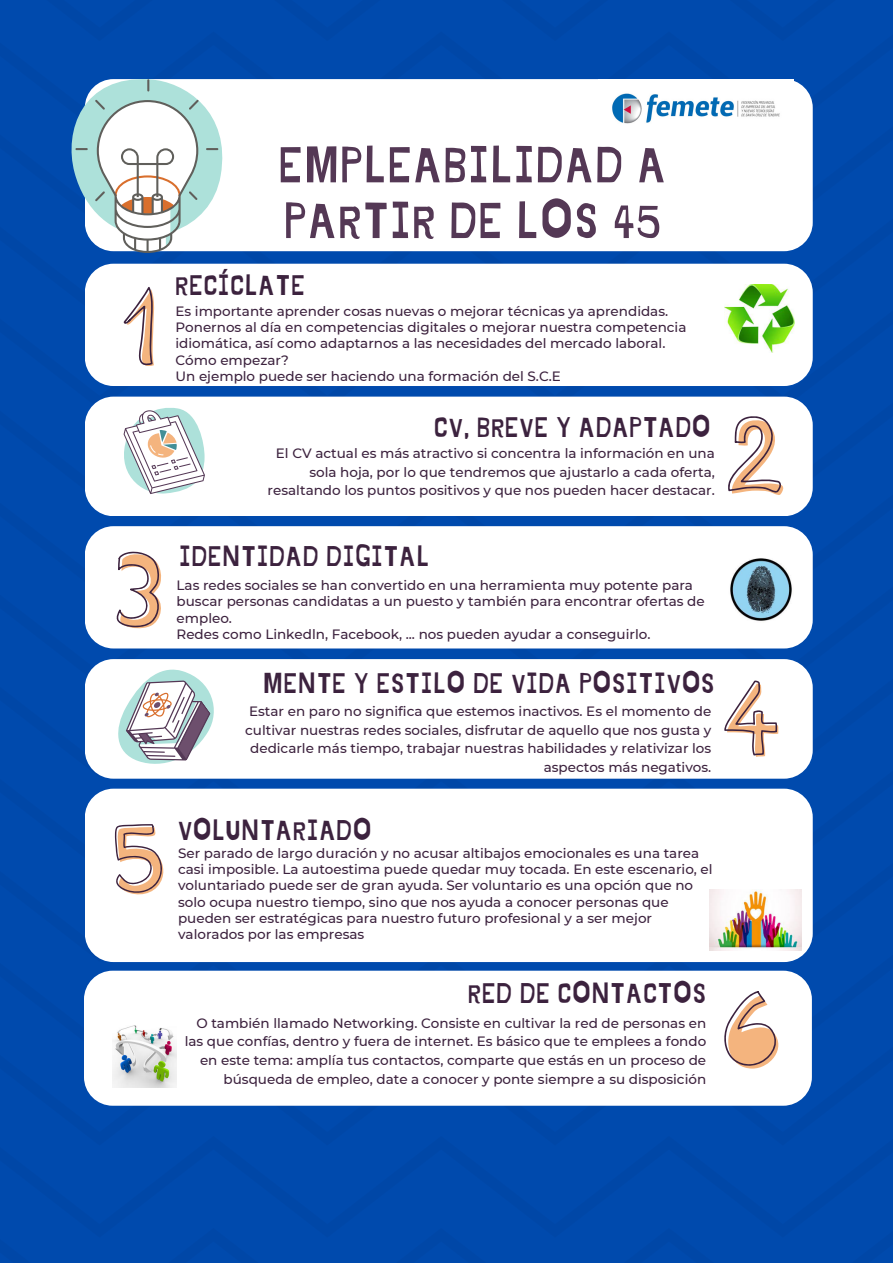
<style>
.page{position:relative;width:893px;height:1263px;background:#004aad}
.page>*{position:absolute;margin:0;border:0;box-sizing:border-box;transform-origin:0 0}
.t1{font:50.25px/55.7px "Jingleberry";letter-spacing:.03em;color:#543855}
.t2{font:28.28px "Jingleberry";letter-spacing:.035em;color:#3c223e}
.t3{font:500 13.5px/16.4px "Montserrat";color:#3c223e;text-align:right}
</style>
<div class="page">
<div style="left:85px;top:79px;width:727px;height:172px;background:#fff;border-radius:29px"></div>
<div style="left:85px;top:264px;width:727px;height:122px;background:#fff;border-radius:29px"></div>
<svg style="left:124px;top:287px;width:30px;height:79px"></svg>
<div style="left:85px;top:526px;width:727px;height:122px;background:#fff;border-radius:29px"></div>
<div style="left:85px;top:659px;width:727px;height:120px;background:#fff;border-radius:29px"></div>
<div style="left:85px;top:789px;width:727px;height:173px;background:#fff;border-radius:29px"></div>
<div style="left:84px;top:971px;width:727px;height:135px;background:#fff;border-radius:29px"></div>
<svg style="left:724px;top:680px;width:54px;height:77px"></svg>
<div style="left:85px;top:397px;width:727px;height:119px;background:#fff;border-radius:29px"></div>
<svg style="left:728px;top:416px;width:55px;height:79px"></svg>
<svg style="left:117px;top:552px;width:44px;height:76px"></svg>
<svg style="left:115px;top:824px;width:48px;height:70px"></svg>
<svg style="left:123px;top:408px;width:82px;height:86px"></svg>
<svg style="left:88px;top:644px;width:155px;height:149px"></svg>
<svg style="left:724px;top:991px;width:54px;height:77px"></svg>
<svg style="left:72px;top:79px;width:150px;height:174px"></svg>
<img style="left:612px;top:80px;width:181px;height:44px">
<img style="left:724px;top:284px;width:70px;height:68px">
<img style="left:730px;top:558px;width:62px;height:63px">
<img style="left:709px;top:889px;width:93px;height:61px">
<img style="left:113px;top:1025px;width:63px;height:62px">
<h1 class="t1" style="left:279px;top:139px;width:389px">EMPLEABILIDAD A<br>PARTIR DE LOS 45</h1>
<h2 class="t2" style="left:175px;top:272px;width:131px">RECÍCLATE</h2>
<p class="t3" style="left:175px;top:303px;width:512px;text-align:left">Es importante aprender cosas nuevas o mejorar técnicas ya aprendidas.<br>Ponernos al día en competencias digitales o mejorar nuestra competencia idiomática, así como adaptarnos a las necesidades del mercado laboral.<br>Cómo empezar?<br>Un ejemplo puede ser haciendo una formación del S.C.E</p>
<h2 class="t2" style="left:434px;top:415px;width:278px">CV, BREVE Y ADAPTADO</h2>
<p class="t3" style="left:268px;top:444px;width:449px;line-height:18.6px">El CV actual es más atractivo si concentra la información en una sola hoja, por lo que tendremos que ajustarlo a cada oferta, resaltando los puntos positivos y que nos pueden hacer destacar.</p>
<h2 class="t2" style="left:180px;top:543px;width:251px">IDENTIDAD DIGITAL</h2>
<p class="t3" style="left:177px;top:577px;width:530px;text-align:left">Las redes sociales se han convertido en una herramienta muy potente para buscar personas candidatas a un puesto y también para encontrar ofertas de empleo.<br>Redes como Linkedln, Facebook, ... nos pueden ayudar a conseguirlo.</p>
<h2 class="t2" style="left:263px;top:670px;width:453px">MENTE Y ESTILO DE VIDA POSITIVOS</h2>
<p class="t3" style="left:245px;top:702px;width:467px;line-height:18.6px">Estar en paro no significa que estemos inactivos. Es el momento de cultivar nuestras redes sociales, disfrutar de aquello que nos gusta y dedicarle más tiempo, trabajar nuestras habilidades y relativizar los aspectos más negativos.</p>
<h2 class="t2" style="left:178px;top:817px;width:195px">VOLUNTARIADO</h2>
<p class="t3" style="left:178px;top:845px;width:536px;text-align:left">Ser parado de largo duración y no acusar altibajos emocionales es una tarea casi imposible. La autoestima puede quedar muy tocada. En este escenario, el voluntariado puede ser de gran ayuda. Ser voluntario es una opción que no solo ocupa nuestro tiempo, sino que nos ayuda a conocer personas que pueden ser estratégicas para nuestro futuro profesional y a ser mejor valorados por las empresas</p>
<h2 class="t2" style="left:468px;top:980px;width:240px">RED DE CONTACTOS</h2>
<p class="t3" style="left:185px;top:1014px;width:523px;line-height:18.6px">O también llamado Networking. Consiste en cultivar la red de personas en las que confías, dentro y fuera de internet. Es básico que te emplees a fondo en este tema: amplía tus contactos, comparte que estás en un proceso de búsqueda de empleo, date a conocer y ponte siempre a su disposición</p>
</div>
